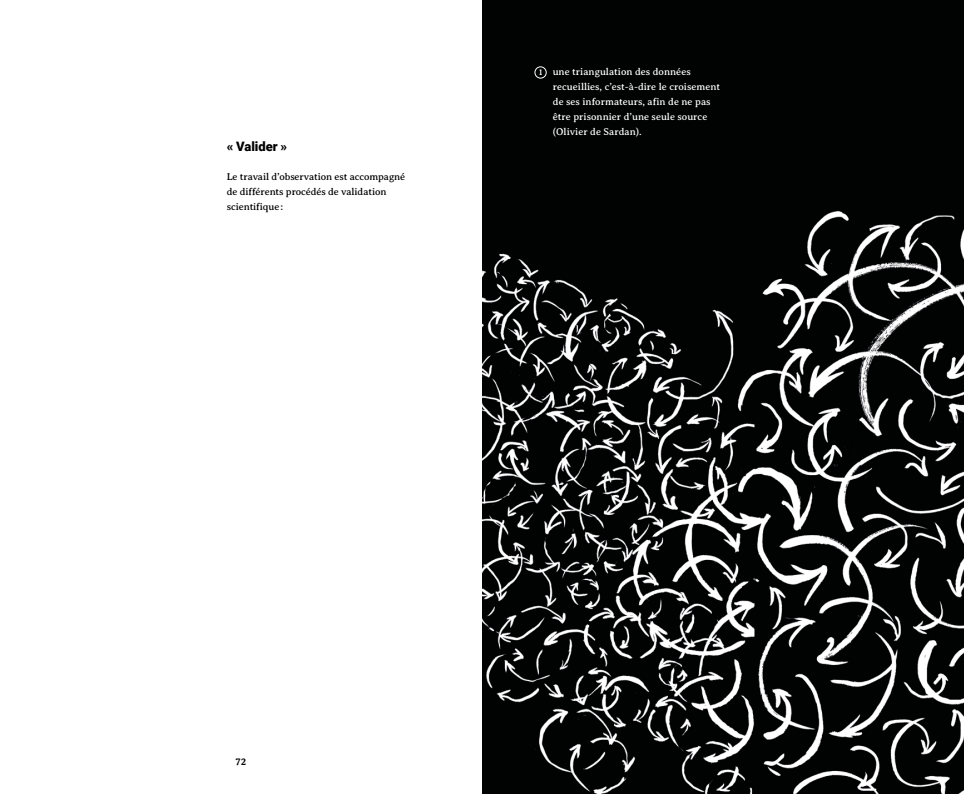
<style>
.page{position:relative;width:964px;height:794px;background:#fff}
.page>*{position:absolute;margin:0;border:0;box-sizing:border-box;transform-origin:0 0}
.t1{font:900 13px "Roboto";color:#000}
.t2{font:10px/15px "Averia Serif Libre";color:#fff}
.t3{font:10px/15px "Averia Serif Libre";letter-spacing:-.01em;color:#000}
.t4{font:700 10px "Averia Serif Libre";color:#000}
.s1{font-size:9px}
</style>
<div class="page">
<img style="left:482px;top:0;width:482px;height:794px">
<div style="left:534px;top:66px;width:12px;height:12px;border:1px solid #fff;border-radius:50%"></div>
<h1 class="t1" style="left:227px;top:138px;width:62px">« Valider »</h1>
<p class="t3" style="left:227px;top:169px;width:180px">Le travail d’observation est accompagné de différents procédés de validation scientifique:</p>
<p class="t2" style="left:553px;top:64px;width:169px;text-indent:-14px"><span class="s1">1</span> une triangulation des données recueillies, c’est-à-dire le croisement de ses informateurs, afin de ne pas être prisonnier d’une seule source (Olivier de Sardan).</p>
<p class="t4" style="left:236px;top:756px;width:12px">72</p>
</div>
